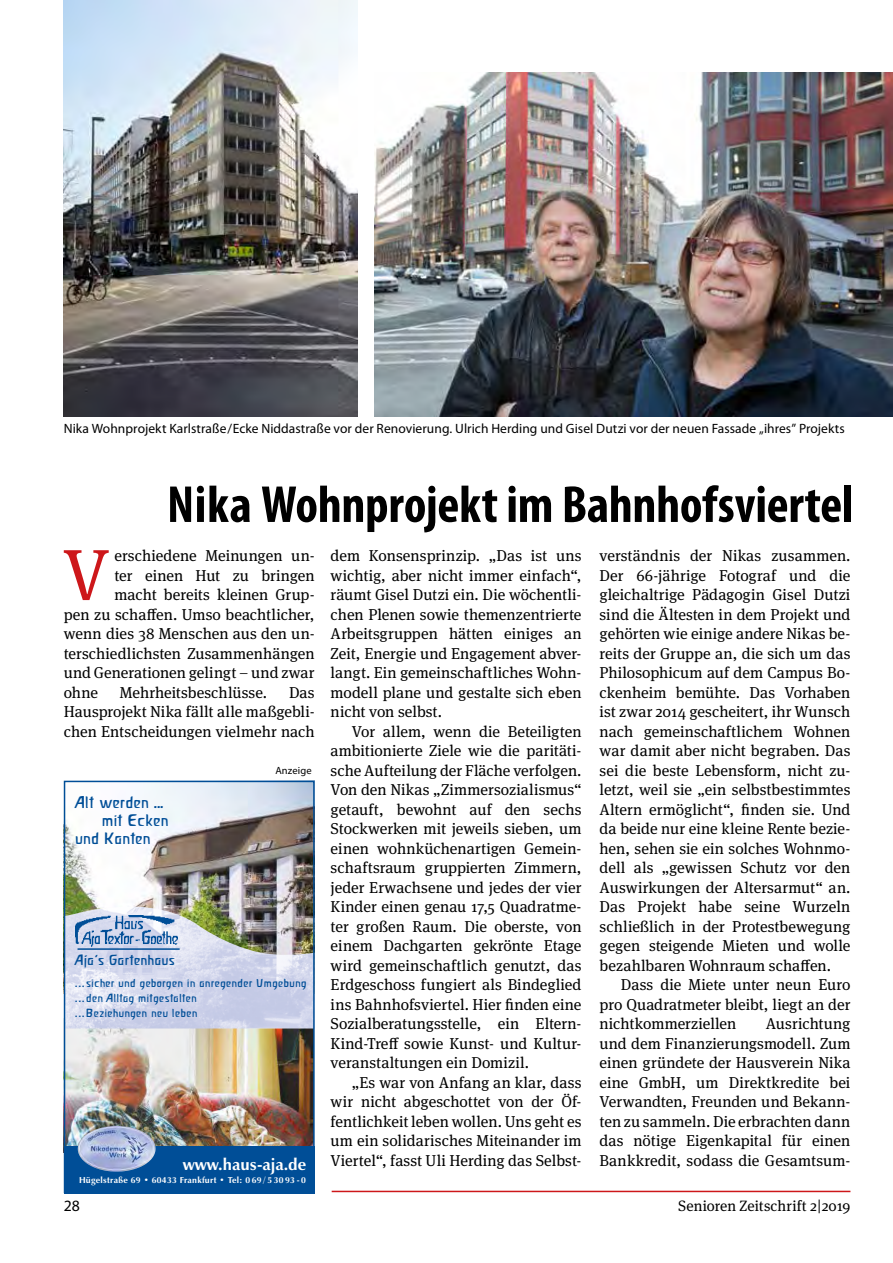
<style>
.page{position:relative;width:893px;height:1263px;background:#fff}
.page>*{position:absolute;margin:0;border:0;box-sizing:border-box;transform-origin:0 0}
.t1{font:72.3px "Meta Serif OT";color:#cd171a}
.t2{font:700 condensed 52.5px "Myriad Pro";letter-spacing:-.005em;color:#000}
.t3{font:700 16.5px "Zapf Humanist 601 BT";color:#fff}
.t4{font:15.75px/19.5px "Meta Serif OT";letter-spacing:.005em;color:#000;text-align:justify}
.t5{font:15.75px "Myriad Pro";color:#000}
.t6{font:15px "GF Aja Textor";color:#004e97}
.t7{font:15px "Meta Serif OT";letter-spacing:.005em;color:#000}
.t8{font:13.5px "Myriad Pro";letter-spacing:.005em;color:#000}
.t9{font:13.2px "GF Aja Textor";color:#004e97}
.t10{font:10.5px/15px "GF Aja Textor";letter-spacing:.02em;color:#004e97}
.t11{font:10.5px "Myriad Pro";letter-spacing:.015em;color:#000}
.t12{font:700 8.7px "Zapf Humanist 601 BT";letter-spacing:.025em;color:#fff}
</style>
<div class="page">
<hr style="left:332px;top:1191px;width:518px;height:1px;background:#cd171a">
<img style="left:64px;top:0;width:294px;height:417px">
<img style="left:374px;top:72px;width:519px;height:345px">
<img style="left:67px;top:784px;width:245px;height:123px">
<img style="left:67px;top:1028px;width:245px;height:118px">
<img style="left:67px;top:907px;width:245px;height:121px">
<div style="left:64px;top:1146px;width:251px;height:47px;background:#004e97"></div>
<img style="left:76px;top:916px;width:101px;height:31px">
<img style="left:78px;top:1126px;width:37px;height:26px">
<hr style="left:78px;top:948px;width:102px;height:2px;background:#004e97">
<div style="left:64px;top:781px;width:251px;height:412px;border:2px solid #004e97"></div>
<p class="t8" style="left:64px;top:421px;width:783px">Nika Wohnprojekt Karlstraße/Ecke Niddastraße vor der Renovierung. Ulrich Herding und Gisel Dutzi vor der neuen Fassade „ihres” Projekts</p>
<h2 class="t2" style="left:167px;top:472px;width:688px">Nika Wohnprojekt im Bahnhofsviertel</h2>
<p class="t4" style="left:600px;top:546px;width:252px">verständnis der Nikas zusammen.<br>Der 66-jährige Fotograf und die gleichaltrige Pädagogin Gisel Dutzi sind die Ältesten in dem Projekt und gehörten wie einige andere Nikas be&shy;reits der Gruppe an, die sich um das Philosophicum auf dem Campus Bo&shy;ckenheim bemühte. Das Vorhaben ist zwar 2014 gescheitert, ihr Wunsch nach gemeinschaftlichem Wohnen war damit aber nicht begraben. Das sei die beste Lebensform, nicht zu&shy;letzt, weil sie „ein selbstbestimmtes Altern ermöglicht“, finden sie. Und da beide nur eine kleine Rente bezie&shy;hen, sehen sie ein solches Wohnmo&shy;dell als „gewissen Schutz vor den Auswirkungen der Altersarmut“ an.<br>Das Projekt habe seine Wurzeln schließlich in der Protestbewegung gegen steigende Mieten und wolle bezahlbaren Wohnraum schaffen.</p>
<p class="t4" style="left:600px;top:975px;width:252px;text-indent:21px">Dass die Miete unter neun Euro pro Quadratmeter bleibt, liegt an der nichtkommerziellen</p>
<p class="t4" style="left:331px;top:546px;width:252px">dem Konsensprinzip. „Das ist uns wichtig, aber nicht immer einfach“, räumt Gisel Dutzi ein. Die wöchentli&shy;chen Plenen sowie themenzentrierte Arbeitsgruppen hätten einiges an Zeit, Energie und Engagement abver&shy;langt. Ein gemeinschaftliches Wohn&shy;modell plane und gestalte sich eben nicht von selbst.</p>
<p class="t4" style="left:331px;top:722px;width:252px;text-indent:21px">Vor allem, wenn die Beteiligten ambitionierte Ziele wie die paritäti&shy;sche Aufteilung der Fläche verfolgen.<br>Von den Nikas „Zimmersozialismus“ getauft, bewohnt auf den sechs Stockwerken mit jeweils sieben, um einen wohnküchenartigen Gemein&shy;schaftsraum gruppierten Zimmern, jeder Erwachsene und jedes der vier Kinder einen genau 17,5 Quadratme&shy;ter großen Raum. Die oberste, von einem Dachgarten gekrönte Etage wird gemeinschaftlich genutzt, das Erdgeschoss fungiert als Bindeglied ins Bahnhofsviertel. Hier finden eine Sozialberatungsstelle, ein Eltern-Kind-Treff sowie Kunst- und Kultur&shy;veranstaltungen ein Domizil.</p>
<p class="t4" style="left:331px;top:1073px;width:252px;text-indent:21px">„Es war von Anfang an klar, dass wir nicht abgeschottet von der Öf&shy;fentlichkeit leben wollen. Uns geht es um ein solidarisches Miteinander im Viertel“, fasst Uli Herding das Selbst-</p>
<h1 class="t1" style="left:63px;top:533px;width:49px">V</h1>
<p class="t4" style="left:114px;top:546px;width:202px">erschiedene Meinungen un-</p>
<p class="t4" style="left:114px;top:566px;width:202px">ter einen Hut zu bringen</p>
<p class="t4" style="left:114px;top:585px;width:202px">macht bereits kleinen Grup-</p>
<p class="t4" style="left:64px;top:605px;width:252px">pen zu schaffen. Umso beachtlicher,</p>
<p class="t4" style="left:64px;top:624px;width:252px">wenn dies 38 Menschen aus den un-</p>
<p class="t4" style="left:64px;top:644px;width:252px">terschiedlichsten Zusammenhängen</p>
<p class="t4" style="left:64px;top:663px;width:252px">und Generationen gelingt – und zwar</p>
<p class="t4" style="left:64px;top:683px;width:36px">ohne</p>
<p class="t4" style="left:120px;top:683px;width:149px">Mehrheitsbeschlüsse.</p>
<p class="t4" style="left:64px;top:683px;width:252px;text-indent:225px">Das Hausprojekt Nika fällt alle maßgebli&shy;chen Entscheidungen vielmehr nach</p>
<p class="t11" style="left:275px;top:765px;width:38px">Anzeige</p>
<p class="t6" style="left:76px;top:794px;width:90px">Alt werden ...</p>
<p class="t6" style="left:103px;top:812px;width:68px">mit Ecken</p>
<p class="t6" style="left:76px;top:830px;width:77px">und Kanten</p>
<p class="t9" style="left:75px;top:953px;width:102px">Aja´s Gartenhaus</p>
<p class="t10" style="left:76px;top:976px;width:233px">...sicher und geborgen in anregender Umgebung ...den Alltag mitgestalten<br>...Beziehungen neu leben</p>
<p class="t4" style="left:600px;top:1014px;width:252px;text-indent:166px">Ausrichtung und dem Finanzierungsmodell. Zum einen gründete der Hausverein Nika eine GmbH, um Direktkredite bei Verwandten, Freunden und Bekann&shy;ten zu sammeln. Die erbrachten dann das nötige Eigenkapital für einen Bankkredit, sodass die Gesamtsum-</p>
<p class="t3" style="left:183px;top:1154px;width:125px">www.haus-aja.de</p>
<p class="t12" style="left:79px;top:1175px;width:229px">Hügelstraße 69 • 60433 Frankfurt • Tel: 0 69 / 5 30 93 - 0</p>
<p class="t5" style="left:64px;top:1197px;width:18px">28</p>
<p class="t7" style="left:678px;top:1197px;width:174px">Senioren Zeitschrift 2|2019</p>
</div>
